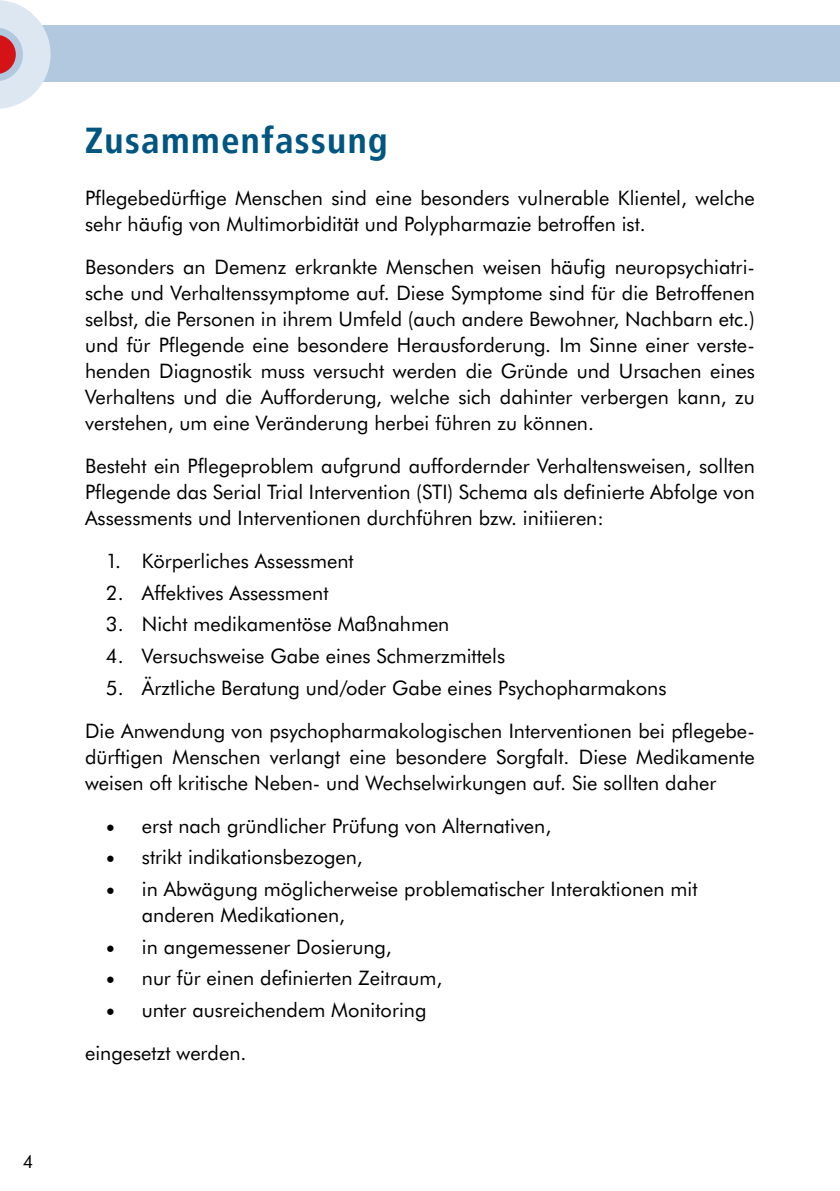
<style>
.page{position:relative;width:840px;height:1191px;background:#fff}
.page>*{position:absolute;margin:0;border:0;box-sizing:border-box;transform-origin:0 0}
.t1{font:700 36px "Transit Offc";letter-spacing:.02em;color:#005681}
.t2{font:20px/26px "Futura BT";color:#000}
.t3{font:18px "Futura BT";color:#000}
.s1{font-family:"Minion Pro";font-size:24px}
</style>
<div class="page">
<div style="left:0;top:26px;width:839px;height:56px;background:#b1c8df"></div>
<svg style="left:0;top:0;width:64px;height:109px"></svg>
<p class="t3" style="left:23px;top:1150px;width:12px">4</p>
<h1 class="t1" style="left:85px;top:117px;width:304px">Zusammenfassung</h1>
<p class="t2" style="left:85px;top:184px;width:671px">Pflegebedürftige Menschen sind eine besonders vulnerable Klientel, welche sehr häufig von Multimorbidität und Polypharmazie betroffen ist.</p>
<p class="t2" style="left:85px;top:253px;width:671px;text-align:justify">Besonders an Demenz erkrankte Menschen weisen häufig neuropsychiatri&shy;sche und Verhaltenssymptome auf. Diese Symptome sind für die Betroffenen selbst, die Personen in ihrem Umfeld (auch andere Bewohner, Nachbarn etc.) und für Pflegende eine besondere Herausforderung. Im Sinne einer verste&shy;henden Diagnostik muss versucht werden die Gründe und Ursachen eines Verhaltens und die Aufforderung, welche sich dahinter verbergen kann, zu verstehen, um eine Veränderung herbei führen zu können.</p>
<p class="t2" style="left:85px;top:452px;width:671px;text-align:justify">Besteht ein Pflegeproblem aufgrund auffordernder Verhaltensweisen, sollten Pflegende das Serial Trial Intervention (STI) Schema als definierte Abfolge von Assessments und Interventionen durchführen bzw. initiieren:</p>
<p class="t2" style="left:106px;top:547px;width:249px">1. Körperliches Assessment</p>
<p class="t2" style="left:106px;top:579px;width:224px">2. Affektives Assessment</p>
<p class="t2" style="left:106px;top:611px;width:345px">3. Nicht medikamentöse Maßnahmen</p>
<p class="t2" style="left:106px;top:642px;width:400px">4. Versuchsweise Gabe eines Schmerzmittels</p>
<p class="t2" style="left:85px;top:666px;width:670px;line-height:43px;text-indent:21px">5. Ärztliche Beratung und/oder Gabe eines Psychopharmakons<br>Die Anwendung von psychopharmakologischen Interventionen bei pflegebe-</p>
<p class="t2" style="left:85px;top:743px;width:670px">dürftigen Menschen verlangt eine besondere Sorgfalt. Diese Medikamente weisen oft kritische Neben- und Wechselwirkungen auf. Sie sollten daher</p>
<p class="t2" style="left:106px;top:812px;width:446px"><span class="s1">•</span> erst nach gründlicher Prüfung von Alternativen,</p>
<p class="t2" style="left:106px;top:844px;width:258px"><span class="s1">•</span> strikt indikationsbezogen,</p>
<p class="t2" style="left:142px;top:875px;width:557px;text-indent:-36px"><span class="s1">•</span> in Abwägung möglicherweise problematischer Interaktionen mit anderen Medikationen,</p>
<p class="t2" style="left:106px;top:933px;width:287px"><span class="s1">•</span> in angemessener Dosierung,</p>
<p class="t2" style="left:106px;top:965px;width:338px"><span class="s1">•</span> nur für einen definierten Zeitraum,</p>
<p class="t2" style="left:85px;top:988px;width:342px;line-height:43px;text-indent:21px"><span class="s1">•</span> unter ausreichendem Monitoring eingesetzt werden.</p>
</div>
